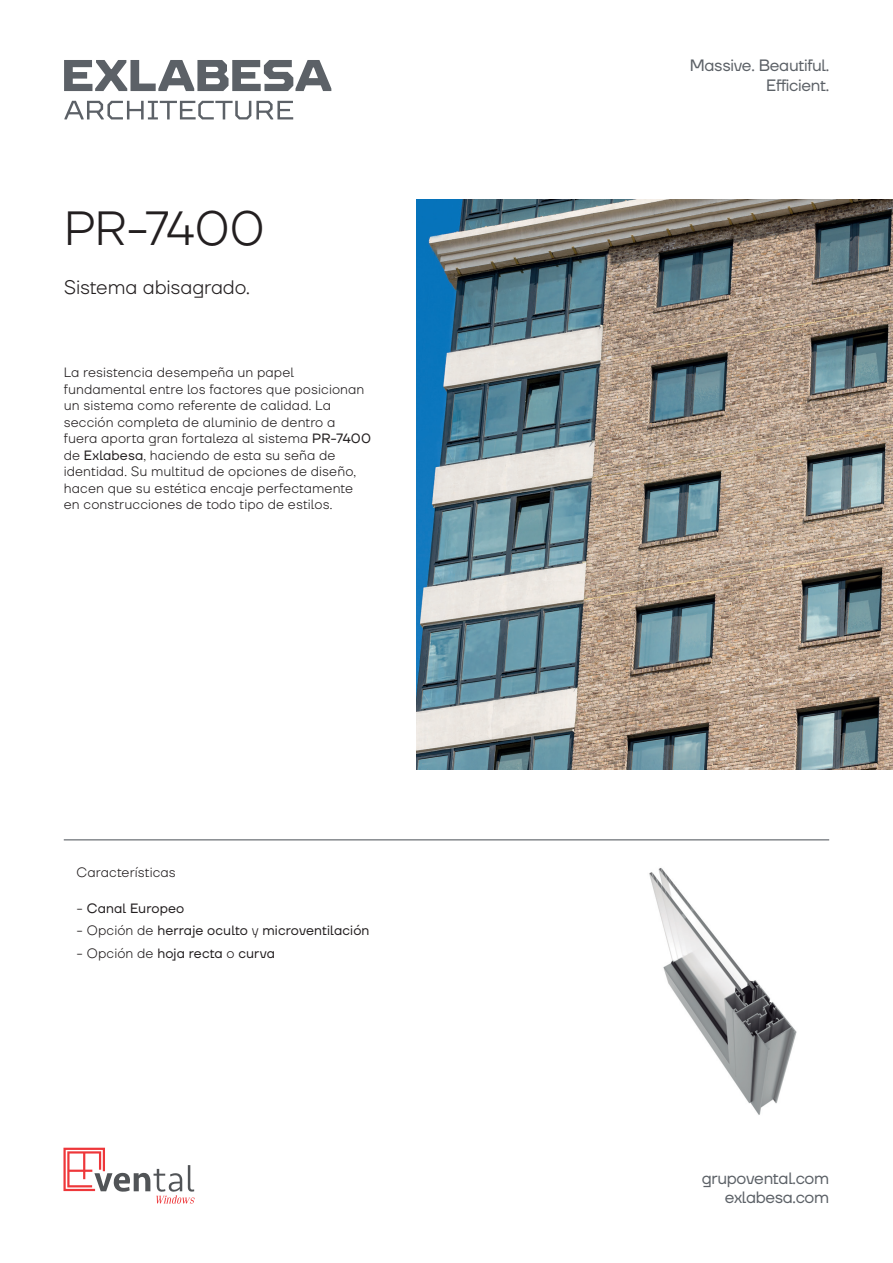
<style>
.page{position:relative;width:893px;height:1263px;background:#fff}
.page>*{position:absolute;margin:0;border:0;box-sizing:border-box;transform-origin:0 0}
.t1{font:300 48px "TT Firs Neue";letter-spacing:-.015em;color:#231f20}
.t2{font:300 19.5px "TT Firs Neue";letter-spacing:-.01em;color:#231f20}
.t3{font:16.5px/19.8px "TT Firs Neue";letter-spacing:-.02em;color:#5c6167;text-align:right}
.t4{font:300 13.5px/16.5px "TT Firs Neue";letter-spacing:.01em;color:#231f20}
.t5{font:13.5px "TT Firs Neue";letter-spacing:.01em;color:#231f20}
.s1{font-weight:400}
.s2{font-weight:300}
</style>
<div class="page">
<svg style="left:64px;top:60px;width:267px;height:31px"></svg>
<svg style="left:64px;top:101px;width:229px;height:18px"></svg>
<hr style="left:64px;top:839px;width:765px;height:1px;background:#5c6167">
<img style="left:649px;top:868px;width:148px;height:247px">
<img style="left:417px;top:200px;width:476px;height:570px">
<svg style="left:63px;top:1148px;width:132px;height:56px"></svg>
<h1 class="t1" style="left:64px;top:196px;width:203px">PR-7400</h1>
<h2 class="t2" style="left:64px;top:274px;width:188px">Sistema abisagrado.</h2>
<p class="t4" style="left:64px;top:364px;width:309px">La resistencia desempeña un papel fundamental entre los factores que posicionan un sistema como referente de calidad. La sección completa de aluminio de dentro a fuera aporta gran fortaleza al sistema <span class="s1">PR-7400 </span>de <span class="s1">Exlabesa</span>, haciendo de esta su seña de identidad. Su multitud de opciones de diseño, hacen que su estética encaje perfectamente en construcciones de todo tipo de estilos.</p>
<p class="t4" style="left:77px;top:864px;width:101px">Características</p>
<p class="t5" style="left:77px;top:899px;width:109px"><span class="s2">-</span> Canal Europeo</p>
<p class="t5" style="left:77px;top:921px;width:294px"><span class="s2">- Opción de</span> herraje oculto <span class="s2">y</span> microventilación</p>
<p class="t5" style="left:77px;top:944px;width:200px"><span class="s2">- Opción de</span> hoja recta <span class="s2">o</span> curva</p>
<p class="t3" style="left:690px;top:55px;width:141px">Massive. Beautiful.<br>Efficient.</p>
<p class="t3" style="left:702px;top:1168px;width:129px">grupovental.com exlabesa.com</p>
</div>
